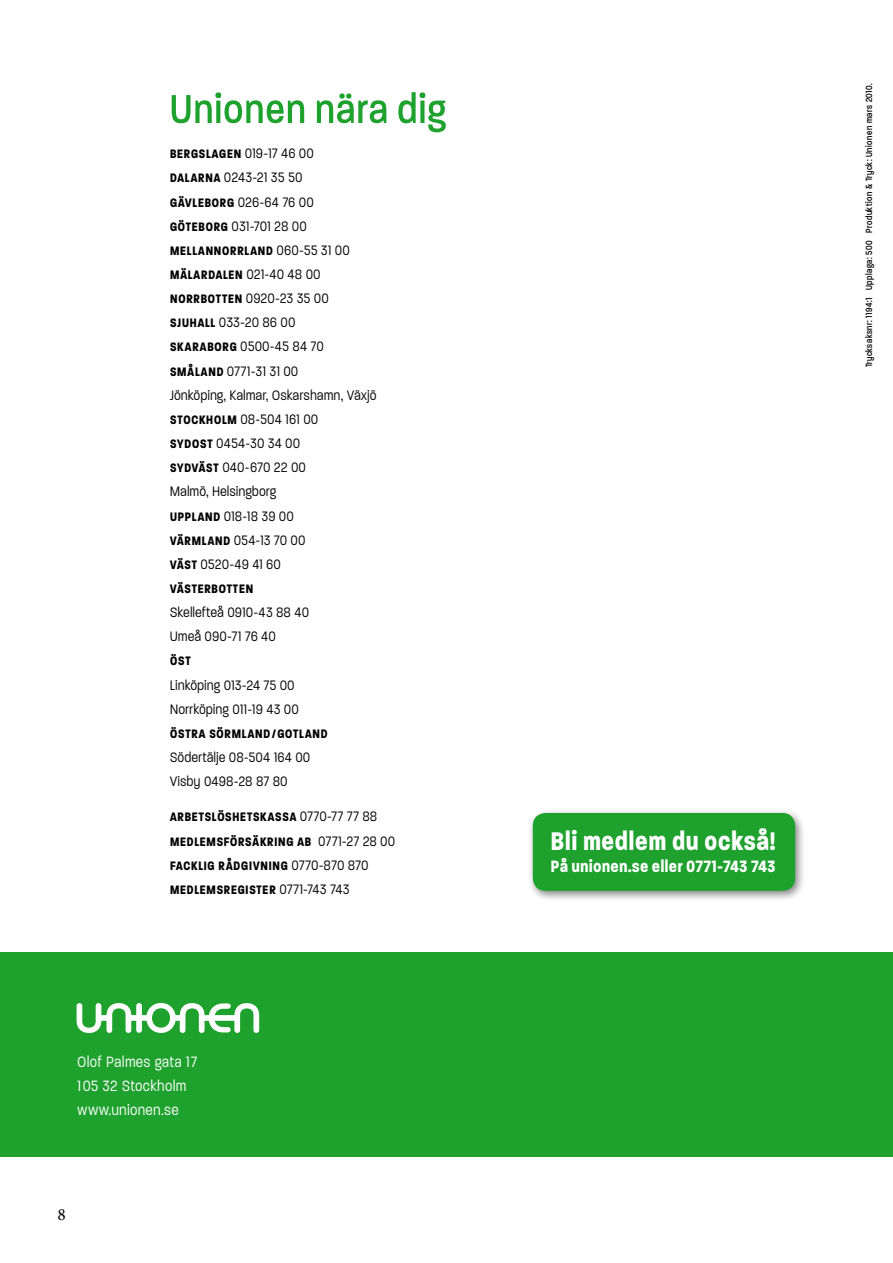
<style>
.page{position:relative;width:893px;height:1263px;background:#fff}
.page>*{position:absolute;margin:0;border:0;box-sizing:border-box;transform-origin:0 0}
.t1{font:500 54.6px "Paralucent Condensed";letter-spacing:.02em;color:#1fa12e}
.t2{font:700 34.5px "Paralucent Condensed";letter-spacing:.02em;color:#fff}
.t3{font:700 22.2px "Paralucent Condensed";letter-spacing:.02em;color:#fff}
.t4{font:300 20.25px/24.3px "Paralucent Condensed";letter-spacing:.03em;color:#fff}
.t5{font:300 18.45px/24.2px "Paralucent Condensed";letter-spacing:.02em;color:#000}
.t6{font:18px "Minion Pro";color:#000}
.t7{font:700 16.5px/24.2px "Paralucent Condensed";letter-spacing:.035em;color:#000}
.t8{font:500 12.15px "Paralucent Condensed";letter-spacing:.03em;color:#000}
.s1{font-weight:300;font-size:18.45px}
.s2{font-weight:700;font-size:16.5px}
</style>
<div class="page">
<div style="left:0;top:952px;width:893px;height:205px;background:#1fa12e"></div>
<div style="left:527px;top:808px;width:279px;height:94px;background:#000;opacity:.48"></div>
<div style="left:533px;top:813px;width:262px;height:78px;background:#1fa12e;border-radius:13px"></div>
<svg style="left:77px;top:1003px;width:182px;height:30px"></svg>
<h1 class="t1" style="left:170px;top:79px;width:278px">Unionen nära dig</h1>
<p class="t7" style="left:170px;top:141px;width:145px">Bergslagen <span class="s1">019-17 46 00</span></p>
<p class="t5" style="left:170px;top:165px;width:145px"><span class="s2">Dalarna</span> 0243-21 35 50<br><span class="s2">Gävleborg</span> 026-64 76 00<br><span class="s2">Göteborg</span> 031-701 28 00</p>
<p class="t7" style="left:170px;top:238px;width:181px">Mellannorrland <span class="s1">060-55 31 00<br></span>Mälardalen <span class="s1">021-40 48 00</span></p>
<p class="t5" style="left:170px;top:286px;width:208px"><span class="s2">Norrbotten</span> 0920-23 35 00<br><span class="s2">SjuHall</span> 033-20 86 00<br><span class="s2">Skaraborg</span> 0500-45 84 70<br><span class="s2">Småland</span> 0771-31 31 00<br>Jönköping, Kalmar, Oskarshamn, Växjö<br><span class="s2">Stockholm</span> 08-504 161 00<br><span class="s2">Sydost</span> 0454-30 34 00<br><span class="s2">Sydväst</span> 040-670 22 00<br>Malmö, Helsingborg<br><span class="s2">Uppland</span> 018-18 39 00<br><span class="s2">Värmland</span> 054-13 70 00<br><span class="s2">Väst</span> 0520-49 41 60</p>
<p class="t7" style="left:170px;top:576px;width:85px">Västerbotten</p>
<p class="t5" style="left:170px;top:599px;width:141px">Skellefteå 0910-43 88 40<br>Umeå 090-71 76 40</p>
<p class="t7" style="left:170px;top:649px;width:22px">Öst</p>
<p class="t5" style="left:170px;top:672px;width:130px">Linköping 013-24 75 00<br>Norrköping 011-19 43 00</p>
<p class="t7" style="left:170px;top:721px;width:158px">Östra Sörmland/Gotland</p>
<p class="t5" style="left:170px;top:744px;width:142px">Södertälje 08-504 164 00<br>Visby 0498-28 87 80</p>
<p class="t7" style="left:170px;top:804px;width:227px">Arbetslöshetskassa <span class="s1">0770-77 77 88<br></span>Medlemsförsäkring AB <span class="s1">0771-27 28 00 </span>facklig rådgivning <span class="s1">0770-870 870<br></span>Medlemsregister <span class="s1">0771-743 743</span></p>
<p class="t4" style="left:78px;top:1049px;width:121px">Olof Palmes gata 17<br>105 32 Stockholm www.unionen.se</p>
<p class="t6" style="left:57px;top:1203px;width:10px">8</p>
<p class="t8" style="left:863px;top:367px;width:286px;rotate:-90deg">Trycksaksnr: 1194:1 Upplaga: 500 Produktion &amp; Tryck: Unionen mars 2010.</p>
<h2 class="t2" style="left:551px;top:822px;width:226px">Bli medlem du också!</h2>
<p class="t3" style="left:551px;top:854px;width:226px">På unionen.se eller 0771-743 743</p>
</div>
